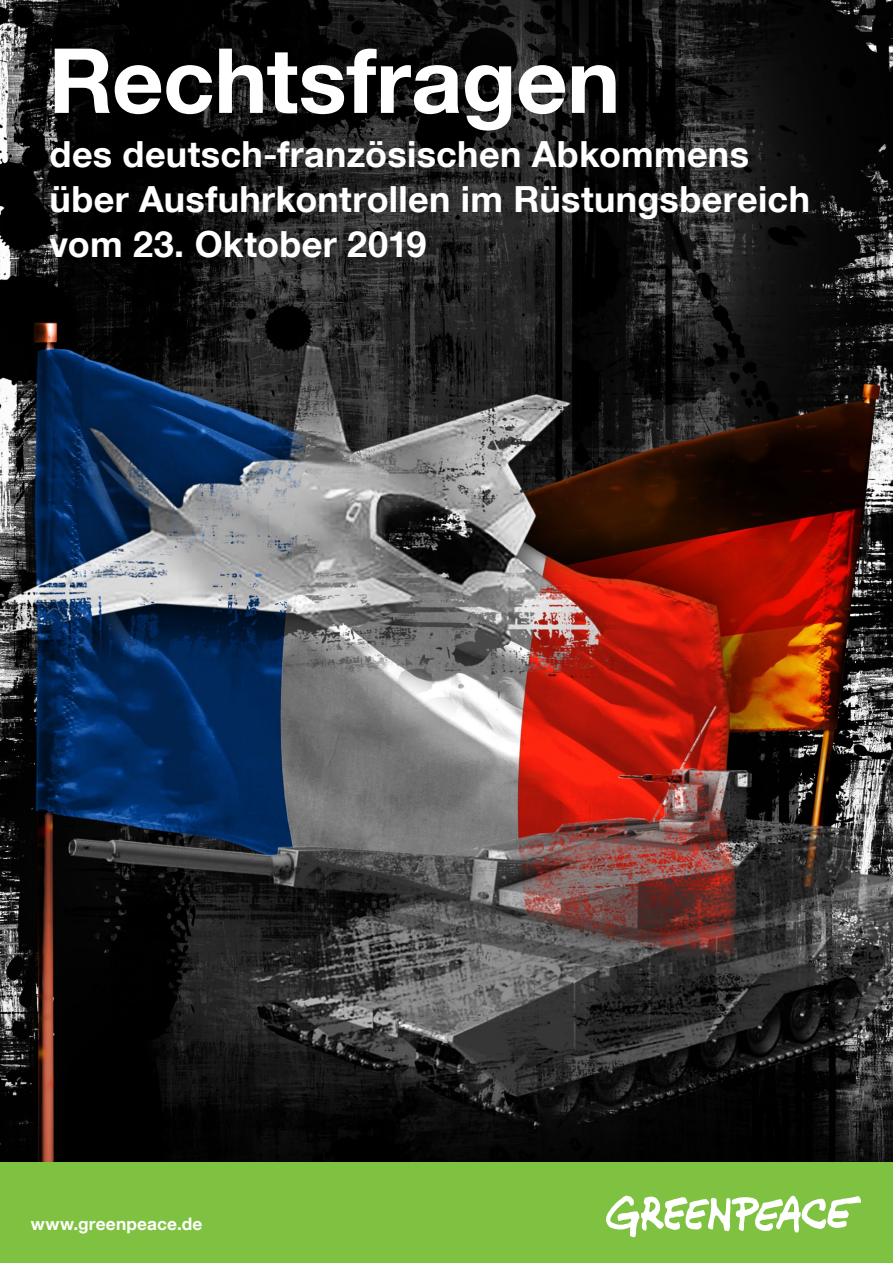
<style>
.page{position:relative;width:893px;height:1263px;background:#fff}
.page>*{position:absolute;margin:0;border:0;box-sizing:border-box;transform-origin:0 0}
.t1{font:700 90px "Helvetica Neue LT Com";letter-spacing:-.005em;color:#fff}
.t2{font:700 36px/45px "Helvetica Neue LT Com";letter-spacing:.01em;color:#fff}
.t3{font:700 17.25px "Helvetica Neue LT Com";letter-spacing:.01em;color:#fff}
</style>
<div class="page">
<img style="left:0;top:0;width:893px;height:1162px">
<div style="left:0;top:1162px;width:893px;height:101px;background:#7fc241"></div>
<svg style="left:606px;top:1195px;width:255px;height:42px"></svg>
<h1 class="t1" style="left:48px;top:24px;width:573px">Rechtsfragen</h1>
<p class="t2" style="left:50px;top:131px;width:762px">des deutsch-französischen Abkommens über Ausfuhrkontrollen im Rüstungsbereich vom 23. Oktober 2019</p>
<p class="t3" style="left:31px;top:1213px;width:173px">www.greenpeace.de</p>
</div>
